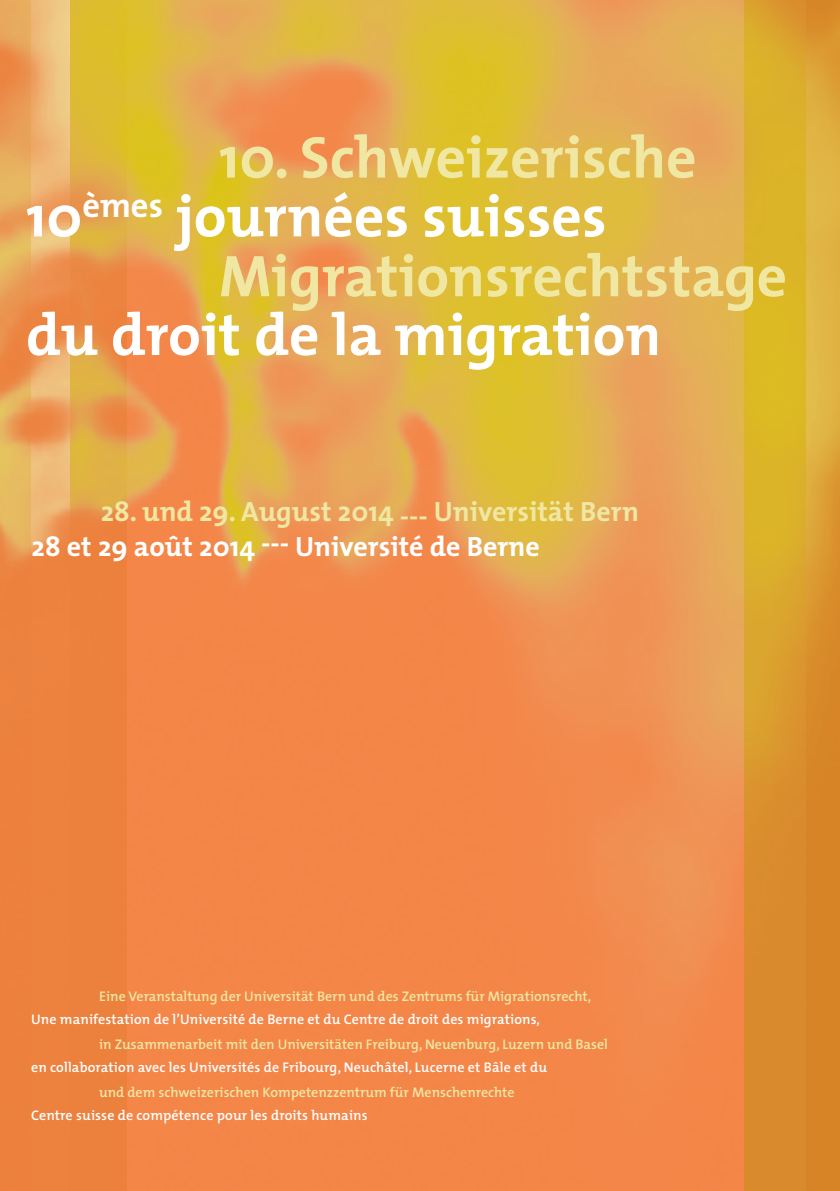
<style>
.page{position:relative;width:840px;height:1191px;background:#fff}
.page>*{position:absolute;margin:0;border:0;box-sizing:border-box;transform-origin:0 0}
.t1{font:700 59.2px/118.6px "The Mix";color:#fff}
.t2{font:700 59.2px/118.6px "The Mix";color:#f0e7a3}
.t3{font:700 28px "The Mix";color:#f0e7a3}
.t4{font:700 28px "The Mix";color:#fff}
.t5{font:600 14px "The Mix";color:#f0e7a3}
.t6{font:600 14px "The Mix";letter-spacing:.01em;color:#fff}
</style>
<div class="page">
<img style="left:0;top:0;width:32px;height:1191px">
<img style="left:32px;top:0;width:38px;height:1191px">
<img style="left:70px;top:0;width:57px;height:1191px">
<img style="left:127px;top:0;width:617px;height:1191px">
<img style="left:744px;top:0;width:61px;height:1191px">
<svg style="left:805px;top:0;width:34px;height:1191px;background:#da9832"></svg>
<h1 class="t2" style="left:219px;top:97px;width:569px">10. Schweizerische<br>Migrationsrechtstage</h1>
<h1 class="t1" style="left:26px;top:156px;width:636px">10<sup>èmes</sup> journées suisses du droit de la migration</h1>
<h2 class="t3" style="left:101px;top:488px;width:539px">28. und 29. August 2014 --- Universität Bern</h2>
<h2 class="t4" style="left:32px;top:523px;width:509px">28 et 29 août 2014 --- Université de Berne</h2>
<p class="t5" style="left:99px;top:984px;width:493px">Eine Veranstaltung der Universität Bern und des Zentrums für Migrationsrecht,</p>
<p class="t5" style="left:99px;top:1032px;width:510px">in Zusammenarbeit mit den Universitäten Freiburg, Neuenburg, Luzern und Basel</p>
<p class="t5" style="left:99px;top:1080px;width:417px">und dem schweizerischen Kompetenzzentrum für Menschenrechte</p>
<p class="t6" style="left:31px;top:1007px;width:510px">Une manifestation de l’Université de Berne et du Centre de droit des migrations,</p>
<p class="t6" style="left:31px;top:1055px;width:517px">en collaboration avec les Universités de Fribourg, Neuchâtel, Lucerne et Bâle et du</p>
<p class="t6" style="left:31px;top:1103px;width:338px">Centre suisse de compétence pour les droits humains</p>
</div>
